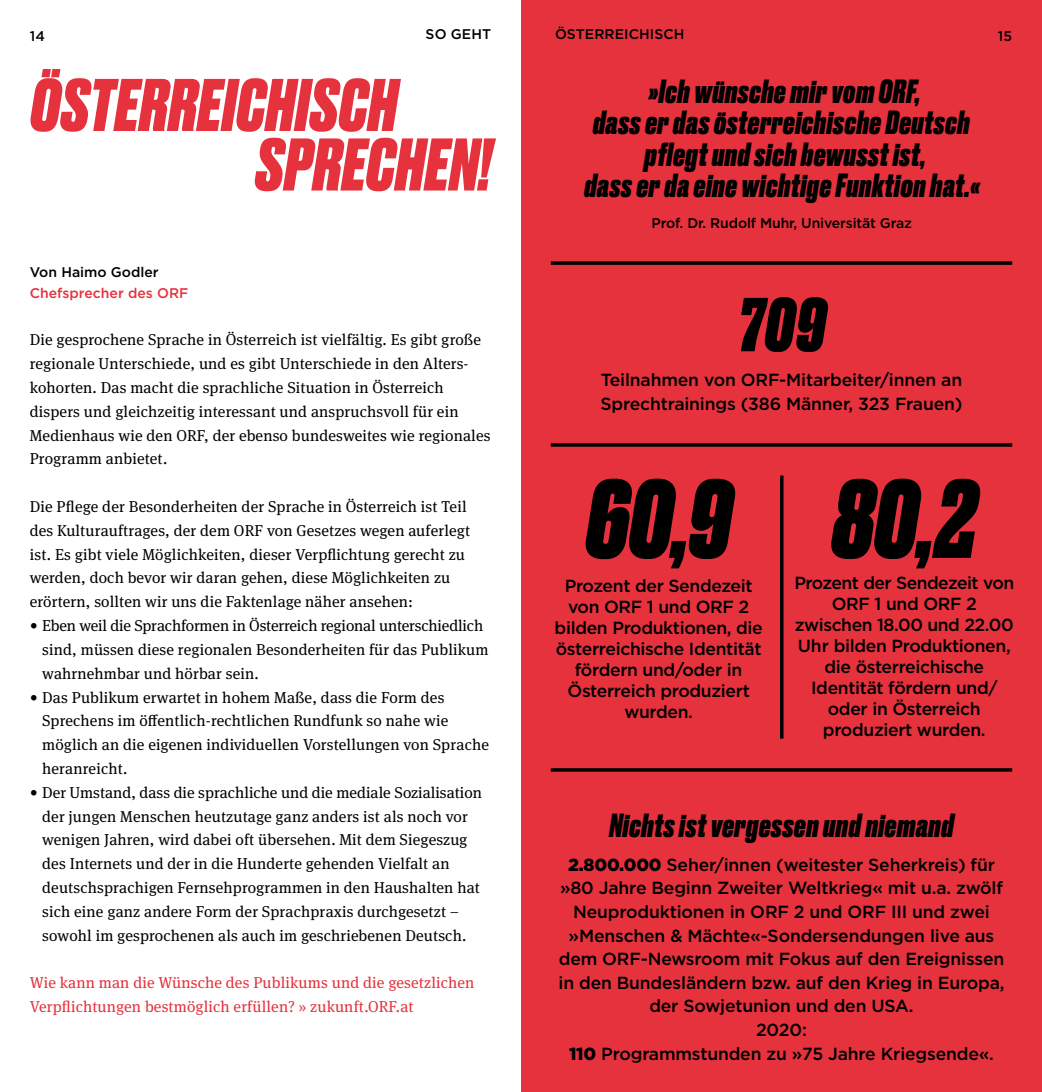
<style>
.page{position:relative;width:1042px;height:1092px;background:#fff}
.page>*{position:absolute;margin:0;border:0;box-sizing:border-box;transform-origin:0 0}
.t1{font:italic 800 105px "Druk";color:#000}
.t2{font:italic 800 71.75px "Druk";color:#000}
.t3{font:italic 800 70px/59.5px "Druk";letter-spacing:.01em;color:#e5323d}
.t4{font:italic 800 31.5px/31.5px "Druk";letter-spacing:.02em;color:#000;text-align:center}
.t5{font:500 17.5px/21px "Gotham";letter-spacing:-.02em;color:#000;text-align:center}
.t6{font:15.75px/23.8px "Meta Serif Pro";letter-spacing:.01em;color:#000}
.t7{font:15.75px/23.8px "Meta Serif Pro";letter-spacing:.01em;color:#e5323d}
.t8{font:500 14px "Gotham";color:#000}
.t9{font:500 14px "Gotham";color:#e5323d}
.s1{font-weight:900}
</style>
<div class="page">
<div style="left:521px;top:0;width:521px;height:1091px;background:#e5323d"></div>
<svg style="left:551px;top:261px;width:461px;height:4px;background:#1b0507"></svg>
<hr style="left:551px;top:443px;width:461px;height:3px;background:#000">
<hr style="left:551px;top:768px;width:461px;height:3px;background:#000">
<hr style="left:780px;top:475px;width:3px;height:263px;background:#000">
<p class="t8" style="left:30px;top:27px;width:17px">14</p>
<p class="t8" style="left:426px;top:25px;width:67px">SO GEHT</p>
<p class="t8" style="left:555px;top:25px;width:131px">ÖSTERREICHISCH</p>
<p class="t8" style="left:998px;top:27px;width:16px">15</p>
<h3 class="t3" style="left:255px;top:71px;width:237px;text-indent:-225px">ÖSTERREICHISCH<br>SPRECHEN!</h3>
<h3 class="t4" style="left:584px;top:74px;width:397px">»Ich wünsche mir vom ORF,<br>dass er das österreichische Deutsch pflegt und sich bewusst ist,<br>dass er da eine wichtige Funktion hat.«</h3>
<p class="t8" style="left:651px;top:214px;width:262px">Prof. Dr. Rudolf Muhr, Universität Graz</p>
<p class="t8" style="left:30px;top:262px;width:130px">Von Haimo Godler</p>
<p class="t9" style="left:30px;top:283px;width:160px">Chefsprecher des ORF</p>
<p class="t6" style="left:30px;top:327px;width:462px">Die gesprochene Sprache in Österreich ist vielfältig. Es gibt große regionale Unterschiede, und es gibt Unterschiede in den Alters&shy;kohorten. Das macht die sprachliche Situation in Österreich dispers und gleichzeitig interessant und anspruchsvoll für ein Medienhaus wie den ORF, der ebenso bundesweites wie regionales Programm anbietet.</p>
<p class="t6" style="left:30px;top:494px;width:442px">Die Pflege der Besonderheiten der Sprache in Österreich ist Teil des Kulturauftrages, der dem ORF von Gesetzes wegen auferlegt ist. Es gibt viele Möglichkeiten, dieser Verpflichtung gerecht zu werden, doch bevor wir daran gehen, diese Möglichkeiten zu erörtern, sollten wir uns die Faktenlage näher ansehen:</p>
<p class="t6" style="left:42px;top:613px;width:448px;text-indent:-12px">• Eben weil die Sprachformen in Österreich regional unterschiedlich sind, müssen diese regionalen Besonderheiten für das Publikum wahrnehmbar und hörbar sein.</p>
<p class="t6" style="left:42px;top:684px;width:448px;text-indent:-12px">• Das Publikum erwartet in hohem Maße, dass die Form des Sprechens im öffentlich-rechtlichen Rundfunk so nahe wie möglich an die eigenen individuellen Vorstellungen von Sprache heranreicht.</p>
<p class="t6" style="left:42px;top:779px;width:441px;text-indent:-12px">• Der Umstand, dass die sprachliche und die mediale Sozialisation der jungen Menschen heutzutage ganz anders ist als noch vor wenigen Jahren, wird dabei oft übersehen. Mit dem Siegeszug des Internets und der in die Hunderte gehenden Vielfalt an deutschsprachigen Fernsehprogrammen in den Haushalten hat sich eine ganz andere Form der Sprachpraxis durchgesetzt – sowohl im gesprochenen als auch im geschriebenen Deutsch.</p>
<p class="t7" style="left:30px;top:970px;width:446px">Wie kann man die Wünsche des Publikums und die gesetzlichen<br>Verpflichtungen bestmöglich erfüllen? » zukunft.ORF.at</p>
<h2 class="t2" style="left:737px;top:275px;width:89px">709</h2>
<p class="t5" style="left:600px;top:367px;width:363px;line-height:24.5px;text-align:left">Teilnahmen von ORF-Mitarbeiter/innen an<br>Sprechtrainings (386 Männer, 323 Frauen)</p>
<h1 class="t1" style="left:586px;top:446px;width:147px">60,9</h1>
<p class="t5" style="left:555px;top:575px;width:210px">Prozent der Sendezeit von ORF 1 und ORF 2 bilden Produktionen, die österreichische Identität fördern und/oder in<br>Österreich produziert wurden.</p>
<h1 class="t1" style="left:832px;top:446px;width:146px">80,2</h1>
<p class="t5" style="left:794px;top:572px;width:221px">Prozent der Sendezeit von<br>ORF 1 und ORF 2 zwischen 18.00 und 22.00<br>Uhr bilden Produktionen, die österreichische<br>Identität fördern und/ oder in Österreich produziert wurden.</p>
<h3 class="t4" style="left:609px;top:807px;width:346px">Nichts ist vergessen und niemand</h3>
<p class="t5" style="left:558px;top:852px;width:447px;line-height:23.6px"><span class="s1">2.800.000</span> Seher/innen (weitester Seherkreis) für »80 Jahre Beginn Zweiter Weltkrieg« mit u.a. zwölf Neuproduktionen in ORF 2 und ORF III und zwei »Menschen &amp; Mächte«-Sondersendungen live aus dem ORF-Newsroom mit Fokus auf den Ereignissen in den Bundesländern bzw. auf den Krieg in Europa, der Sowjetunion und den USA.<br>2020:<br><span class="s1">110</span> Programmstunden zu »75 Jahre Kriegsende«.</p>
</div>
